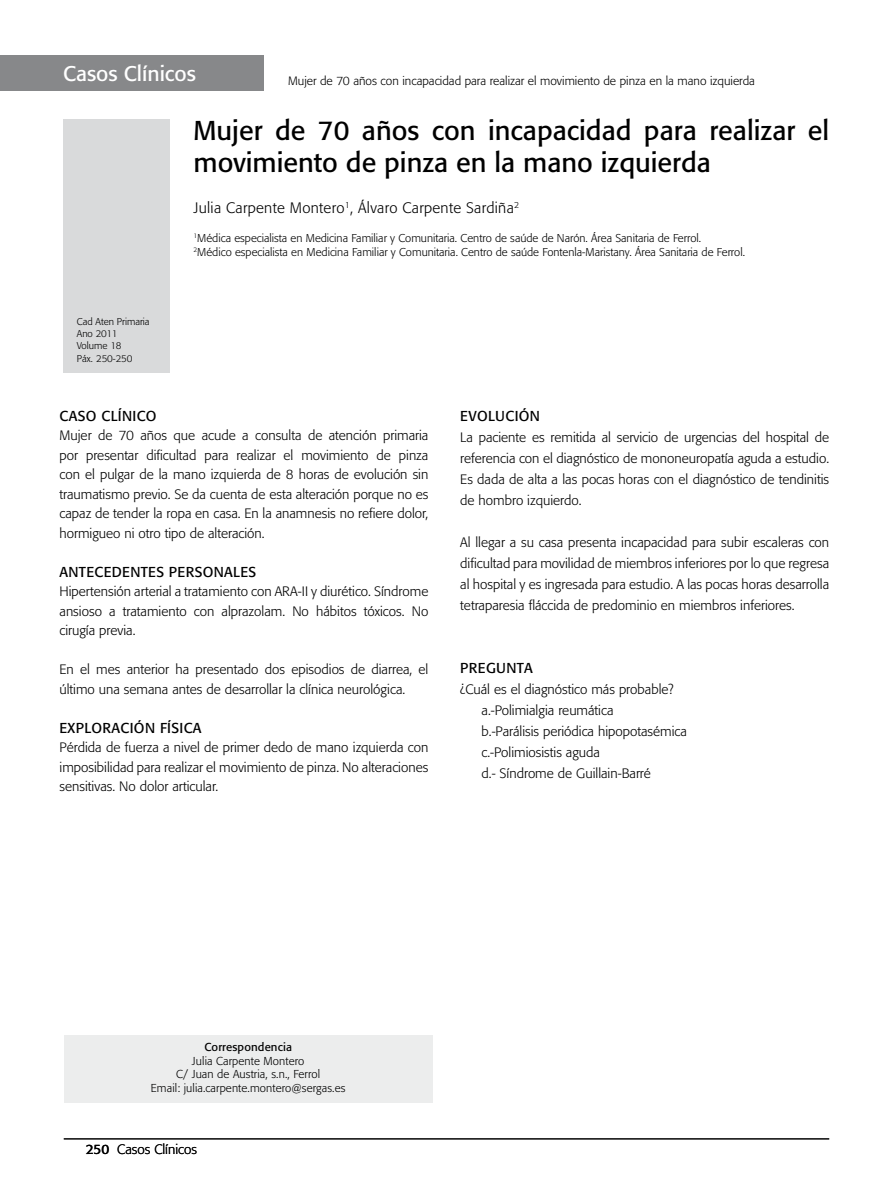
<style>
.page{position:relative;width:893px;height:1191px;background:#fff}
.page>*{position:absolute;margin:0;border:0;box-sizing:border-box;transform-origin:0 0}
.t1{font:27px/31.5px "Formata";color:#000}
.t2{font:21px "Formata";color:#fff}
.t3{font:300 15px "Formata";letter-spacing:.02em;color:#000}
.t4{font:14.25px "Formata";letter-spacing:.025em;color:#000}
.t5{font:300 13.5px/19.5px "Formata";color:#000;text-align:justify}
.t6{font:300 12px "Formata";color:#000}
.t7{font:300 11.4px/13.6px "Formata";letter-spacing:.01em;color:#000;text-align:center}
.t8{font:11.4px "Formata";letter-spacing:.01em;color:#000}
.t9{font:300 11.25px/13.5px "Formata";color:#000}
.t10{font:300 9.75px/12.1px "Formata";color:#000}
.s1{font-weight:400}
</style>
<div class="page">
<div style="left:0;top:55px;width:264px;height:35px;background:#87888a"></div>
<div style="left:64px;top:119px;width:106px;height:253px;background:#d9dadb"></div>
<hr style="left:64px;top:1138px;width:765px;height:1px;background:#000">
<div style="left:64px;top:1035px;width:369px;height:67px;background:#eceded"></div>
<h2 class="t2" style="left:63px;top:61px;width:134px">Casos Clínicos</h2>
<p class="t6" style="left:288px;top:73px;width:468px">Mujer de 70 años con incapacidad para realizar el movimiento de pinza en la mano izquierda</p>
<h1 class="t1" style="left:193px;top:115px;width:637px">Mujer de 70 años con incapacidad para realizar el movimiento de pinza en la mano izquierda</h1>
<p class="t10" style="left:77px;top:316px;width:74px">Cad Aten Primaria<br>Ano 2011<br>Volume 18<br>Páx. 250-250</p>
<p class="t10" style="left:96px;top:352px;width:27px">46-46</p>
<p class="t3" style="left:193px;top:199px;width:327px">Julia Carpente Montero<sup>1</sup>, Álvaro Carpente Sardiña<sup>2</sup></p>
<p class="t9" style="left:193px;top:232px;width:553px"><sup>1</sup>Médica especialista en Medicina Familiar y Comunitaria. Centro de saúde de Narón. Área Sanitaria de Ferrol.<br><sup>2</sup>Médico especialista en Medicina Familiar y Comunitaria. Centro de saúde Fontenla-Maristany. Área Sanitaria de Ferrol.</p>
<p class="t4" style="left:60px;top:407px;width:99px">CASO CLÍNICO</p>
<p class="t5" style="left:60px;top:426px;width:370px">Mujer de 70 años que acude a consulta de atención primaria por presentar dificultad para realizar el movimiento de pinza con el pulgar de la mano izquierda de 8 horas de evolución sin traumatismo previo. Se da cuenta de esta alteración porque no es capaz de tender la ropa en casa. En la anamnesis no refiere dolor, hormigueo ni otro tipo de alteración.</p>
<p class="t4" style="left:60px;top:563px;width:198px">ANTECEDENTES PERSONALES</p>
<p class="t5" style="left:60px;top:582px;width:370px">Hipertensión arterial a tratamiento con ARA-II y diurético. Síndrome ansioso a tratamiento con alprazolam. No hábitos tóxicos. No cirugía previa.</p>
<p class="t5" style="left:60px;top:660px;width:370px">En el mes anterior ha presentado dos episodios de diarrea, el último una semana antes de desarrollar la clínica neurológica.</p>
<p class="t4" style="left:60px;top:719px;width:144px">EXPLORACIÓN FÍSICA</p>
<p class="t5" style="left:60px;top:738px;width:370px">Pérdida de fuerza a nivel de primer dedo de mano izquierda con imposibilidad para realizar el movimiento de pinza. No alteraciones sensitivas. No dolor articular.</p>
<p class="t4" style="left:460px;top:407px;width:81px">EVOLUCIÓN</p>
<p class="t5" style="left:460px;top:426px;width:370px;line-height:21px">La paciente es remitida al servicio de urgencias del hospital de referencia con el diagnóstico de mononeuropatía aguda a estudio.<br>Es dada de alta a las pocas horas con el diagnóstico de tendinitis de hombro izquierdo.</p>
<p class="t5" style="left:460px;top:531px;width:370px;line-height:21px">Al llegar a su casa presenta incapacidad para subir escaleras con dificultad para movilidad de miembros inferiores por lo que regresa al hospital y es ingresada para estudio. A las pocas horas desarrolla tetraparesia fláccida de predominio en miembros inferiores.</p>
<p class="t4" style="left:460px;top:659px;width:74px">PREGUNTA</p>
<p class="t5" style="left:482px;top:678px;width:207px;line-height:21px;text-align:left;text-indent:-21px">¿Cuál es el diagnóstico más probable? a.-Polimialgia reumática<br>b.-Parálisis periódica hipopotasémica c.-Polimiosistis aguda<br>d.- Síndrome de Guillain-Barré</p>
<p class="t8" style="left:204px;top:1040px;width:89px">Correspondencia</p>
<p class="t7" style="left:151px;top:1054px;width:196px">Julia Carpente Montero<br>C/ Juan de Austria, s.n., Ferrol<br>Email: julia.carpente.montero@sergas.es</p>
<p class="t5" style="left:86px;top:1139px;width:113px"><span class="s1">250</span> Casos Clínicos</p>
</div>
